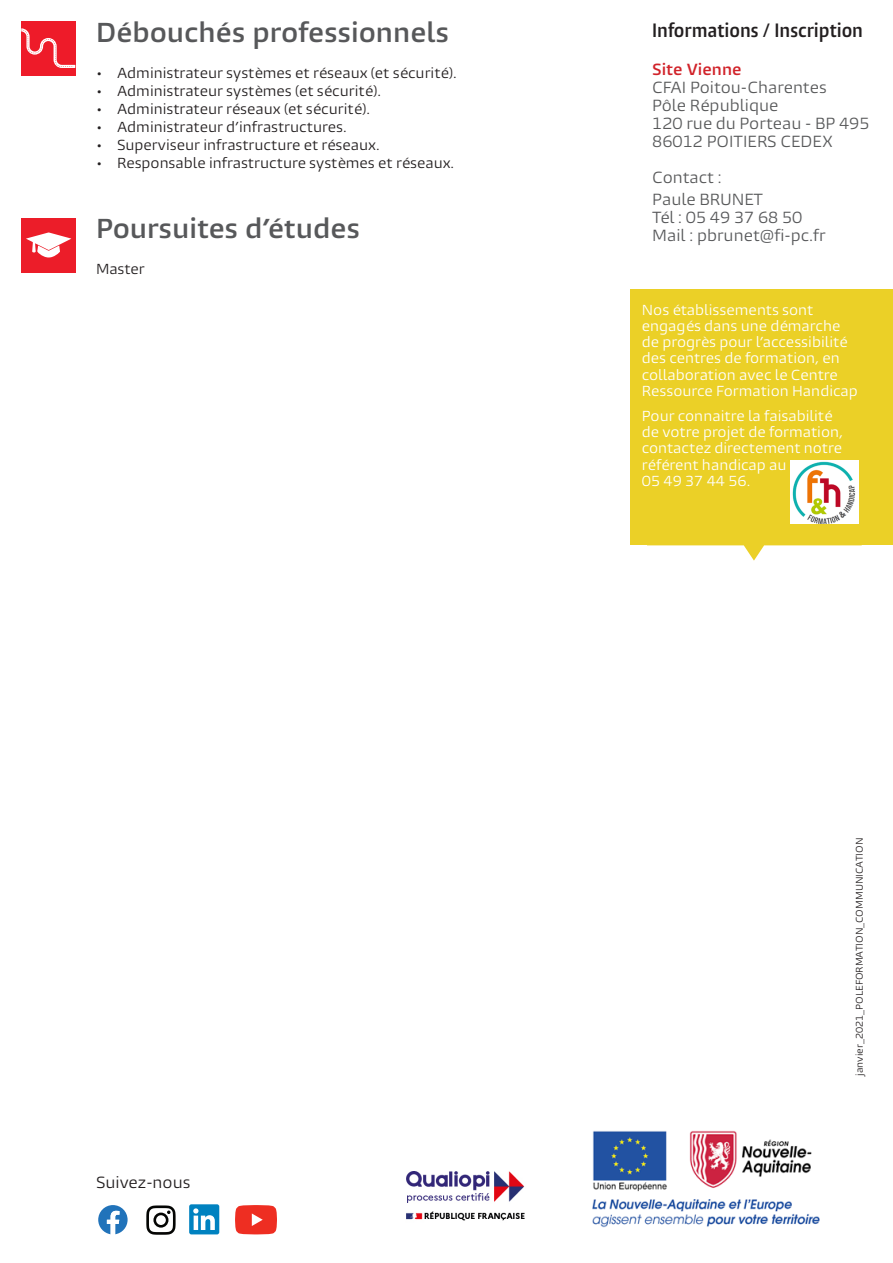
<style>
.page{position:relative;width:893px;height:1263px;background:#fff}
.page>*{position:absolute;margin:0;border:0;box-sizing:border-box;transform-origin:0 0}
.liste_puce_carrée_bl{font:600 25.5px "Burlingame Pro";color:#57585a}
.Titre_contact{font:600 condensed 18px "Burlingame Pro";color:#231f20}
.paragraphe_contact{font:15px/18px "Burlingame Pro";color:#58595a}
.paragraphe_contact-2{font:15px/18px "Burlingame Pro";color:#57585a}
.dispense_la_formatio{font:15px "Burlingame Pro";color:#231f20}
.paragraphe_contact-3{font:600 15px "Burlingame Pro";color:#d1232a}
.dispense_la_formatio-2{font:13.5px/16.2px "Burlingame Pro";color:#fff}
.liste_puce_carrée_bl-2{font:13.5px "Burlingame Pro";color:#231f20}
.dispense_la_formatio-3{font:9px "Burlingame Pro";color:#231f20}
</style>
<div class="page">
<img style="left:592px;top:1130px;width:228px;height:98px">
<div style="left:21px;top:21px;width:54px;height:54px;background:#ee1b29"></div>
<svg style="left:21px;top:28px;width:54px;height:40px"></svg>
<svg style="left:98px;top:1205px;width:30px;height:29px"></svg>
<svg style="left:146px;top:1205px;width:30px;height:30px"></svg>
<svg style="left:189px;top:1204px;width:30px;height:30px"></svg>
<svg style="left:235px;top:1205px;width:42px;height:29px"></svg>
<div style="left:21px;top:219px;width:54px;height:54px;background:#ec1d29"></div>
<svg style="left:26px;top:232px;width:45px;height:25px"></svg>
<svg style="left:647px;top:545px;width:215px;height:16px"></svg>
<div style="left:630px;top:289px;width:263px;height:256px;background:#ebd027"></div>
<img style="left:791px;top:460px;width:67px;height:63px">
<img style="left:406px;top:1171px;width:119px;height:50px">
<p class="liste_puce_carrée_bl" style="left:96px;top:17px;width:355px">Débouchés professionnels</p>
<p class="liste_puce_carrée_bl-2" style="left:96px;top:65px;width:362px">• Administrateur systèmes et réseaux (et sécurité).</p>
<p class="liste_puce_carrée_bl-2" style="left:96px;top:83px;width:286px">• Administrateur systèmes (et sécurité).</p>
<p class="liste_puce_carrée_bl-2" style="left:96px;top:101px;width:275px">• Administrateur réseaux (et sécurité).</p>
<p class="liste_puce_carrée_bl-2" style="left:96px;top:119px;width:252px">• Administrateur d’infrastructures.</p>
<p class="liste_puce_carrée_bl-2" style="left:96px;top:137px;width:285px">• Superviseur infrastructure et réseaux.</p>
<p class="liste_puce_carrée_bl-2" style="left:96px;top:155px;width:360px">• Responsable infrastructure systèmes et réseaux.</p>
<p class="liste_puce_carrée_bl" style="left:96px;top:212px;width:265px">Poursuites d’études</p>
<p class="liste_puce_carrée_bl-2" style="left:96px;top:260px;width:50px">Master</p>
<p class="dispense_la_formatio" style="left:96px;top:1172px;width:96px">Suivez-nous</p>
<p class="Titre_contact" style="left:652px;top:19px;width:212px">Informations / Inscription</p>
<p class="paragraphe_contact-3" style="left:652px;top:60px;width:91px">Site Vienne</p>
<p class="paragraphe_contact" style="left:652px;top:79px;width:219px">CFAI Poitou-Charentes<br>Pôle République<br>120 rue du Porteau - BP 495<br>86012 POITIERS CEDEX</p>
<p class="paragraphe_contact" style="left:652px;top:167px;width:112px;line-height:21.6px">Contact :<br>Paule BRUNET</p>
<p class="paragraphe_contact-2" style="left:652px;top:208px;width:175px">Tél : 05 49 37 68 50<br>Mail : pbrunet@fi-pc.fr</p>
<p class="dispense_la_formatio-2" style="left:642px;top:302px;width:218px">Nos établissements sont engagés dans une démarche de progrès pour l’accessibilité des centres de formation, en collaboration avec le Centre<br>Ressource Formation Handicap</p>
<p class="dispense_la_formatio-2" style="left:642px;top:408px;width:203px">Pour connaitre la faisabilité de votre projet de formation, contactez directement notre référent handicap au<br>05 49 37 44 56.</p>
<p class="dispense_la_formatio-3" style="left:854px;top:1076px;width:239px;rotate:-90deg">janvier_2021_POLEFORMATION_COMMUNICATION</p>
</div>
